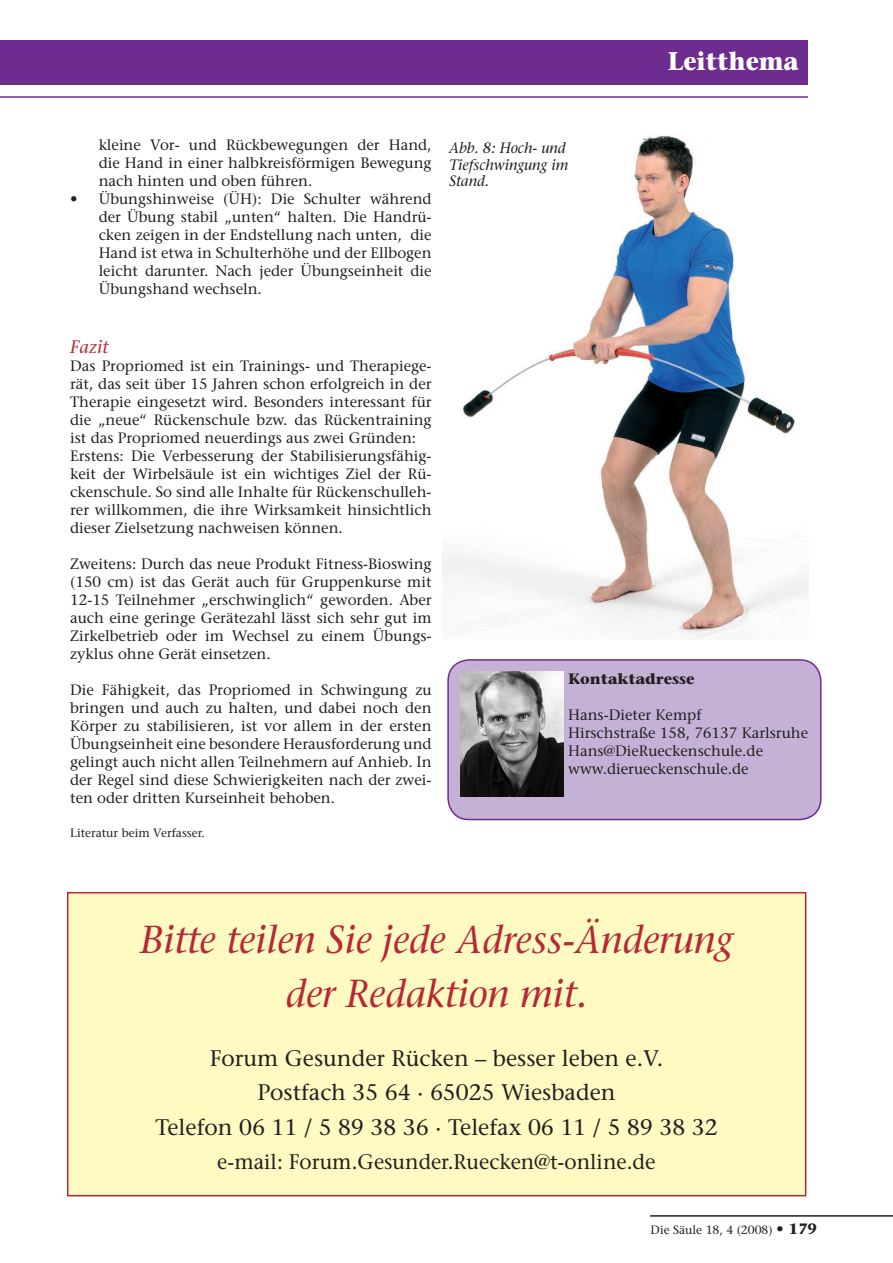
<style>
.page{position:relative;width:893px;height:1263px;background:#fff}
.page>*{position:absolute;margin:0;border:0;box-sizing:border-box;transform-origin:0 0}
.t1{font:italic 39px/54px "Stone Serif";color:#b72837;text-align:center}
.t2{font:700 25.5px "Stone Serif";color:#fff;scale:.92 1}
.t3{font:22.5px/34.5px "Stone Serif";color:#231f20;text-align:center}
.t4{font:21px "Stone Serif";color:#231f20}
.t5{font:italic 18px "Stone Serif";color:#b72837}
.t6{font:15px/18px "Stone Serif";color:#231f20;text-align:justify}
.t7{font:italic 15px/16.5px "Stone Serif";color:#231f20}
.t8{font:700 15px "Stone Serif";color:#231f20}
.t9{font:12px "Stone Serif";color:#231f20}
.s1{font-weight:700;font-size:15px}
</style>
<div class="page">
<hr style="left:650px;top:1215px;width:243px;height:1px;background:#231f20">
<img style="left:442px;top:135px;width:367px;height:504px">
<div style="left:0;top:40px;width:808px;height:45px;background:#6e2c91"></div>
<hr style="left:0;top:96px;width:808px;height:2px;background:#6e2c91">
<div style="left:447px;top:659px;width:375px;height:160px;background:#c4b1d5"></div>
<img style="left:461px;top:671px;width:102px;height:125px">
<div style="left:68px;top:893px;width:738px;height:303px;background:#fffac1"></div>
<div style="left:67px;top:892px;width:739px;height:304px;border:2px solid #b72837"></div>
<h2 class="t2" style="left:668px;top:45px;width:144px">Leitthema</h2>
<p class="t6" style="left:99px;top:135px;width:334px">kleine Vor- und Rückbewegungen der Hand, die Hand in einer halbkreisförmigen Bewegung nach hinten und oben führen.</p>
<p class="t6" style="left:99px;top:189px;width:334px;text-indent:-28px">• Übungshinweise (ÜH): Die Schulter während der Übung stabil „unten“ halten. Die Handrü&shy;cken zeigen in der Endstellung nach unten, die Hand ist etwa in Schulterhöhe und der Ellbogen leicht darunter. Nach jeder Übungseinheit die Übungshand wechseln.</p>
<p class="t5" style="left:70px;top:336px;width:40px">Fazit</p>
<p class="t6" style="left:70px;top:356px;width:363px;text-align:left">Das Propriomed ist ein Trainings- und Therapiege&shy;rät, das seit über 15 Jahren schon erfolgreich in der Therapie eingesetzt wird. Besonders interessant für die „neue“ Rückenschule bzw. das Rückentraining ist das Propriomed neuerdings aus zwei Gründen:<br>Erstens: Die Verbesserung der Stabilisierungsfähig&shy;keit der Wirbelsäule ist ein wichtiges Ziel der Rü&shy;ckenschule. So sind alle Inhalte für Rückenschulleh&shy;rer willkommen, die ihre Wirksamkeit hinsichtlich dieser Zielsetzung nachweisen können.</p>
<p class="t6" style="left:70px;top:554px;width:363px">Zweitens: Durch das neue Produkt Fitness-Bioswing (150 cm) ist das Gerät auch für Gruppenkurse mit 12-15 Teilnehmer „erschwinglich“ geworden. Aber auch eine geringe Gerätezahl lässt sich sehr gut im Zirkelbetrieb oder im Wechsel zu einem Übungs&shy;zyklus ohne Gerät einsetzen.</p>
<p class="t6" style="left:70px;top:680px;width:363px">Die Fähigkeit, das Propriomed in Schwingung zu bringen und auch zu halten, und dabei noch den Körper zu stabilisieren, ist vor allem in der ersten Übungseinheit eine besondere Herausforderung und gelingt auch nicht allen Teilnehmern auf Anhieb. In der Regel sind diese Schwierigkeiten nach der zwei&shy;ten oder dritten Kurseinheit behoben.</p>
<p class="t9" style="left:70px;top:825px;width:136px">Literatur beim Verfasser.</p>
<p class="t7" style="left:449px;top:140px;width:121px">Abb. 8: Hoch- und<br>Tiefschwingung im<br>Stand.</p>
<p class="t8" style="left:568px;top:669px;width:128px">Kontaktadresse</p>
<p class="t6" style="left:568px;top:705px;width:242px;text-align:left">Hans-Dieter Kempf<br>Hirschstraße 158, 76137 Karlsruhe<br>Hans@DieRueckenschule.de www.dierueckenschule.de</p>
<h1 class="t1" style="left:140px;top:913px;width:594px">Bitte teilen Sie jede Adress-Änderung der Redaktion mit.</h1>
<h3 class="t3" style="left:155px;top:1040px;width:564px">Forum Gesunder Rücken – besser leben e.V.<br>Postfach 35 64 · 65025 Wiesbaden<br>Telefon 06 11 / 5 89 38 36 · Telefax 06 11 / 5 89 38 32</h3>
<h3 class="t4" style="left:217px;top:1149px;width:440px">e-mail: Forum.Gesunder.Ruecken@t-online.de</h3>
<p class="t9" style="left:651px;top:1223px;width:168px">Die Säule 18, 4 (2008) <span class="s1">• 179</span></p>
</div>
